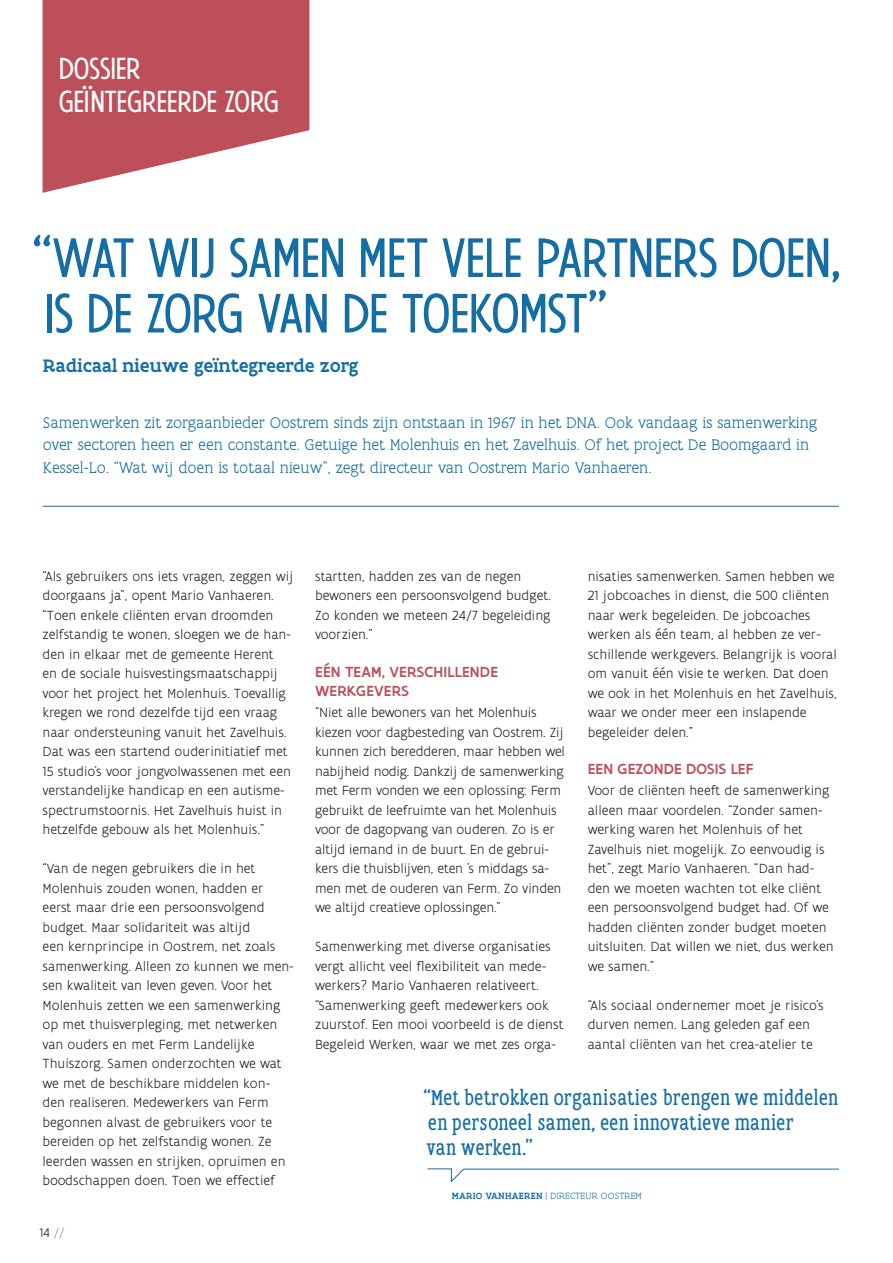
<style>
.page{position:relative;width:893px;height:1263px;background:#fff}
.page>*{position:absolute;margin:0;border:0;box-sizing:border-box;transform-origin:0 0}
.ART_Titel{font:condensed 60px/55.5px "Flanders Art Sans Pro";letter-spacing:-.02em;color:#146ea5}
.ART_Titel-2{font:condensed 33px "Flanders Art Sans Pro";letter-spacing:-.015em;color:#fff}
.Quote_Negatief{font:condensed 23.1px/25.2px "Flanders Art Serif Pro";color:#146ea5}
.ART_Intro{font:500 19.5px "Flanders Art Serif Pro";color:#146ea5}
.ART_Intro-2{font:300 16.5px/22.5px "Flanders Art Serif Pro";color:#146ea5}
.ART_Subtitel{font:500 15.75px/19.5px "Flanders Art Sans";letter-spacing:.01em;color:#bd4f5b}
.ART_Body{font:300 14.25px/19.5px "Flanders Art Sans";color:#231f20}
.t1{font:300 13.5px "Flanders Art Sans";color:#231f20}
.Quote_Negatief_Naam{font:300 9.75px "Flanders Art Serif Pro";letter-spacing:.02em;color:#146ea5}
.s1{font-family:"Flanders Art Sans Pro";font-weight:100}
.s2{font-weight:500}
</style>
<div class="page">
<svg style="left:43px;top:0;width:266px;height:193px;fill:#bd4f5b"></svg>
<hr style="left:43px;top:506px;width:796px;height:1px;background:#146ea5">
<svg style="left:427px;top:1168px;width:412px;height:15px"></svg>
<p class="ART_Titel-2" style="left:59px;top:49px;width:84px">DOSSIER</p>
<p class="ART_Titel-2" style="left:59px;top:82px;width:222px">GEÏNTEGREERDE ZORG</p>
<p class="ART_Titel" style="left:32px;top:232px;width:811px">“WAT WIJ SAMEN MET VELE PARTNERS DOEN,<br>IS DE ZORG VAN DE TOEKOMST”</p>
<p class="ART_Intro" style="left:43px;top:353px;width:317px">Radicaal nieuwe geïntegreerde zorg</p>
<p class="ART_Intro-2" style="left:43px;top:411px;width:776px">Samenwerken zit zorgaanbieder Oostrem sinds zijn ontstaan in 1967 in het DNA. Ook vandaag is samenwerking over sectoren heen er een constante. Getuige het Molenhuis en het Zavelhuis. Of het project De Boomgaard in<br>Kessel-Lo. “Wat wij doen is totaal nieuw”, zegt directeur van Oostrem Mario Vanhaeren.</p>
<p class="ART_Body" style="left:43px;top:566px;width:252px">“Als gebruikers ons iets vragen, zeggen wij doorgaans ja”, opent Mario Vanhaeren. “Toen enkele cliënten ervan droomden zelfstandig te wonen, sloegen we de han&shy;den in elkaar met de gemeente Herent<br>en de sociale huisvestingsmaatschappij voor het project het Molenhuis. Toevallig kregen we rond dezelfde tijd een vraag naar ondersteuning vanuit het Zavelhuis.<br>Dat was een startend ouderinitiatief met 15 studio’s voor jongvolwassenen met een verstandelijke handicap en een autisme&shy;spectrumstoornis. Het Zavelhuis huist in hetzelfde gebouw als het Molenhuis.”</p>
<p class="ART_Body" style="left:43px;top:859px;width:253px">“Van de negen gebruikers die in het Molenhuis zouden wonen, hadden er eerst maar drie een persoonsvolgend budget. Maar solidariteit was altijd<br>een kernprincipe in Oostrem, net zoals samenwerking. Alleen zo kunnen we men&shy;sen kwaliteit van leven geven. Voor het Molenhuis zetten we een samenwerking op met thuisverpleging, met netwerken van ouders en met Ferm Landelijke Thuiszorg. Samen onderzochten we wat we met de beschikbare middelen kon&shy;den realiseren. Medewerkers van Ferm begonnen alvast de gebruikers voor te bereiden op het zelfstandig wonen. Ze leerden wassen en strijken, opruimen en boodschappen doen. Toen we effectief</p>
<p class="t1" style="left:39px;top:1224px;width:27px">14 <span class="s1">//</span></p>
<p class="ART_Body" style="left:315px;top:566px;width:237px">startten, hadden zes van de negen bewoners een persoonsvolgend budget.<br>Zo konden we meteen 24/7 begeleiding voorzien.”</p>
<p class="ART_Subtitel" style="left:315px;top:662px;width:184px">EÉN TEAM, VERSCHILLENDE<br>WERKGEVERS</p>
<p class="ART_Body" style="left:315px;top:703px;width:251px">“Niet alle bewoners van het Molenhuis kiezen voor dagbesteding van Oostrem. Zij kunnen zich beredderen, maar hebben wel nabijheid nodig. Dankzij de samenwerking met Ferm vonden we een oplossing: Ferm gebruikt de leefruimte van het Molenhuis voor de dagopvang van ouderen. Zo is er altijd iemand in de buurt. En de gebrui&shy;kers die thuisblijven, eten ’s middags sa&shy;men met de ouderen van Ferm. Zo vinden we altijd creatieve oplossingen.”</p>
<p class="ART_Body" style="left:315px;top:937px;width:250px">Samenwerking met diverse organisaties vergt allicht veel flexibiliteit van mede&shy;werkers? Mario Vanhaeren relativeert. “Samenwerking geeft medewerkers ook zuurstof. Een mooi voorbeeld is de dienst Begeleid Werken, waar we met zes orga-</p>
<p class="ART_Body" style="left:588px;top:566px;width:251px">nisaties samenwerken. Samen hebben we 21 jobcoaches in dienst, die 500 cliënten naar werk begeleiden. De jobcoaches werken als één team, al hebben ze ver&shy;schillende werkgevers. Belangrijk is vooral om vanuit één visie te werken. Dat doen we ook in het Molenhuis en het Zavelhuis, waar we onder meer een inslapende begeleider delen.”</p>
<p class="ART_Subtitel" style="left:588px;top:759px;width:167px">EEN GEZONDE DOSIS LEF</p>
<p class="ART_Body" style="left:588px;top:781px;width:247px">Voor de cliënten heeft de samenwerking alleen maar voordelen. “Zonder samen&shy;werking waren het Molenhuis of het Zavelhuis niet mogelijk. Zo eenvoudig is het”, zegt Mario Vanhaeren. “Dan had&shy;den we moeten wachten tot elke cliënt een persoonsvolgend budget had. Of we hadden cliënten zonder budget moeten uitsluiten. Dat willen we niet, dus werken we samen.”</p>
<p class="ART_Body" style="left:588px;top:995px;width:238px">“Als sociaal ondernemer moet je risico’s durven nemen. Lang geleden gaf een aantal cliënten van het crea-atelier te</p>
<p class="Quote_Negatief" style="left:423px;top:1085px;width:417px">“Met betrokken organisaties brengen we middelen en personeel samen, een innovatieve manier<br>van werken.”</p>
<p class="Quote_Negatief_Naam" style="left:452px;top:1190px;width:191px"><span class="s2">MARIO VANHAEREN</span> | DIRECTEUR OOSTREM</p>
</div>
